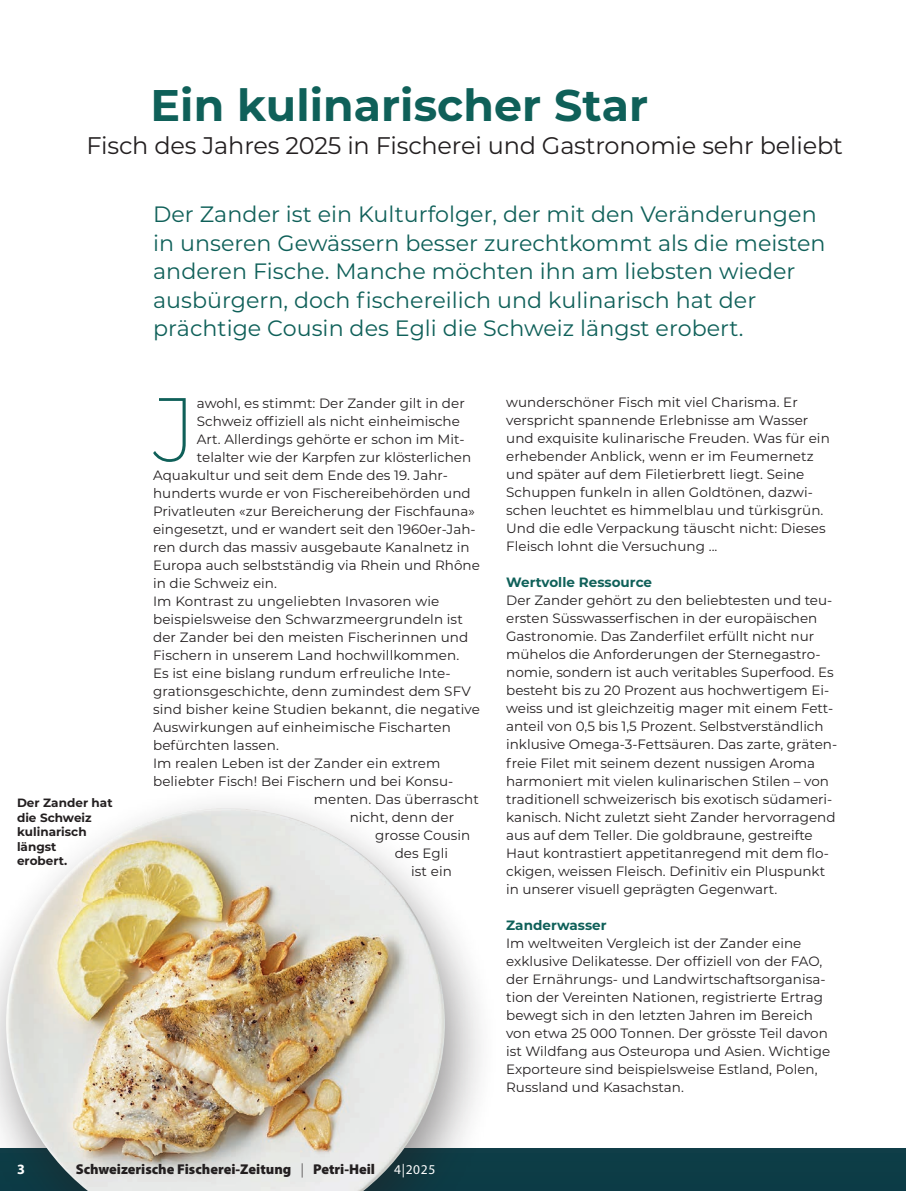
<style>
.page{position:relative;width:906px;height:1191px;background:#fff}
.page>*{position:absolute;margin:0;border:0;box-sizing:border-box;transform-origin:0 0}
.t1{font:200 90.6px "Montserrat";color:#0f6059}
.t2{font:700 44.25px "Montserrat";color:#0f6059}
.t3{font:24px "Montserrat";letter-spacing:-.01em;color:#231f20}
.t4{font:22.2px/28.5px "Montserrat";color:#0f6059}
.t5{font:900 14.25px "Myriad Pro";color:#231f20}
.t6{font:700 14.25px "Myriad Pro";color:#fff}
.t7{font:13.5px/18px "Montserrat";color:#231f20}
.t8{font:700 13.5px "Montserrat";color:#0f6059}
.t9{font:13.5px "Myriad Pro";color:#fff}
.t10{font:700 12px/14.4px "Montserrat";color:#231f20}
.s1{font-weight:300}
</style>
<div class="page">
<div style="left:0;top:1148px;width:906px;height:43px;background:#0d3d46"></div>
<div style="left:0;top:785px;width:500px;height:406px;background:#231f20;opacity:.49"></div>
<img style="left:6px;top:808px;width:439px;height:383px">
<h2 class="t2" style="left:150px;top:73px;width:499px">Ein kulinarischer Star</h2>
<h3 class="t3" style="left:87px;top:129px;width:758px">Fisch des Jahres 2025 in Fischerei und Gastronomie sehr beliebt</h3>
<p class="t10" style="left:17px;top:795px;width:97px">Der Zander hat die Schweiz kulinarisch längst<br>erobert.</p>
<p class="t4" style="left:153px;top:199px;width:674px">Der Zander ist ein Kulturfolger, der mit den Veränderungen in unseren Gewässern besser zurechtkommt als die meisten anderen Fische. Manche möchten ihn am liebsten wieder ausbürgern, doch fischereilich und kulinarisch hat der prächtige Cousin des Egli die Schweiz längst erobert.</p>
<h1 class="t1" style="left:153px;top:368px;width:45px">J</h1>
<p class="t7" style="left:197px;top:393px;width:269px">awohl, es stimmt: Der Zander gilt in der</p>
<p class="t7" style="left:197px;top:411px;width:264px">Schweiz offiziell als nicht einheimische</p>
<p class="t7" style="left:197px;top:429px;width:269px">Art. Allerdings gehörte er schon im Mit-</p>
<p class="t7" style="left:197px;top:447px;width:276px">telalter wie der Karpfen zur klösterlichen</p>
<p class="t7" style="left:153px;top:465px;width:296px">Aquakultur und seit dem Ende des 19. Jahr-</p>
<p class="t7" style="left:153px;top:483px;width:319px">hunderts wurde er von Fischereibehörden und</p>
<p class="t7" style="left:153px;top:501px;width:323px">Privatleuten «zur Bereicherung der Fischfauna»</p>
<p class="t7" style="left:153px;top:519px;width:324px">eingesetzt, und er wandert seit den 1960er-Jah-</p>
<p class="t7" style="left:153px;top:537px;width:318px">ren durch das massiv ausgebaute Kanalnetz in</p>
<p class="t7" style="left:153px;top:555px;width:328px">Europa auch selbstständig via Rhein und Rhône</p>
<p class="t7" style="left:153px;top:573px;width:125px">in die Schweiz ein.</p>
<p class="t7" style="left:153px;top:591px;width:288px">Im Kontrast zu ungeliebten Invasoren wie</p>
<p class="t7" style="left:153px;top:609px;width:311px">beispielsweise den Schwarzmeergrundeln ist</p>
<p class="t7" style="left:153px;top:627px;width:317px">der Zander bei den meisten Fischerinnen und</p>
<p class="t7" style="left:153px;top:645px;width:308px">Fischern in unserem Land hochwillkommen.</p>
<p class="t7" style="left:153px;top:663px;width:297px">Es ist eine bislang rundum erfreuliche Inte-</p>
<p class="t7" style="left:153px;top:681px;width:319px">grationsgeschichte, denn zumindest dem SFV</p>
<p class="t7" style="left:153px;top:699px;width:328px">sind bisher keine Studien bekannt, die negative</p>
<p class="t7" style="left:153px;top:717px;width:299px">Auswirkungen auf einheimische Fischarten</p>
<p class="t7" style="left:153px;top:735px;width:127px">befürchten lassen.</p>
<p class="t7" style="left:153px;top:753px;width:289px">Im realen Leben ist der Zander ein extrem</p>
<p class="t7" style="left:153px;top:771px;width:302px">beliebter Fisch! Bei Fischern und bei Konsu-</p>
<p class="t7" style="left:314px;top:789px;width:167px">menten. Das überrascht</p>
<p class="t7" style="left:350px;top:807px;width:106px">nicht, denn der</p>
<p class="t7" style="left:375px;top:825px;width:97px">grosse Cousin</p>
<p class="t7" style="left:395px;top:843px;width:55px">des Egli</p>
<p class="t7" style="left:411px;top:861px;width:42px">ist ein</p>
<p class="t7" style="left:506px;top:393px;width:325px">wunderschöner Fisch mit viel Charisma. Er verspricht spannende Erlebnisse am Wasser und exquisite kulinarische Freuden. Was für ein erhebender Anblick, wenn er im Feumernetz und später auf dem Filetierbrett liegt. Seine Schuppen funkeln in allen Goldtönen, dazwi&shy;schen leuchtet es himmelblau und türkisgrün.<br>Und die edle Verpackung täuscht nicht: Dieses Fleisch lohnt die Versuchung ...</p>
<p class="t8" style="left:506px;top:573px;width:147px">Wertvolle Ressource</p>
<p class="t7" style="left:506px;top:591px;width:332px">Der Zander gehört zu den beliebtesten und teu&shy;ersten Süsswasserfischen in der europäischen Gastronomie. Das Zanderfilet erfüllt nicht nur mühelos die Anforderungen der Sternegastro&shy;nomie, sondern ist auch veritables Superfood. Es besteht bis zu 20 Prozent aus hochwertigem Ei&shy;weiss und ist gleichzeitig mager mit einem Fett&shy;anteil von 0,5 bis 1,5 Prozent. Selbstverständlich inklusive Omega-3-Fettsäuren. Das zarte, gräten&shy;freie Filet mit seinem dezent nussigen Aroma harmoniert mit vielen kulinarischen Stilen – von traditionell schweizerisch bis exotisch südameri&shy;kanisch. Nicht zuletzt sieht Zander hervorragend aus auf dem Teller. Die goldbraune, gestreifte Haut kontrastiert appetitanregend mit dem flo&shy;ckigen, weissen Fleisch. Definitiv ein Pluspunkt in unserer visuell geprägten Gegenwart.</p>
<p class="t8" style="left:506px;top:915px;width:102px">Zanderwasser</p>
<p class="t7" style="left:506px;top:933px;width:325px">Im weltweiten Vergleich ist der Zander eine exklusive Delikatesse. Der offiziell von der FAO, der Ernährungs- und Landwirtschaftsorganisa&shy;tion der Vereinten Nationen, registrierte Ertrag bewegt sich in den letzten Jahren im Bereich von etwa 25 000 Tonnen. Der grösste Teil davon ist Wildfang aus Osteuropa und Asien. Wichtige Exporteure sind beispielsweise Estland, Polen, Russland und Kasachstan.</p>
<p class="t6" style="left:17px;top:1159px;width:9px">3</p>
<p class="t5" style="left:76px;top:1159px;width:301px">Schweizerische Fischerei-Zeitung <span class="s1">|</span> Petri-Heil</p>
<p class="t9" style="left:394px;top:1161px;width:43px">4|2025</p>
</div>
